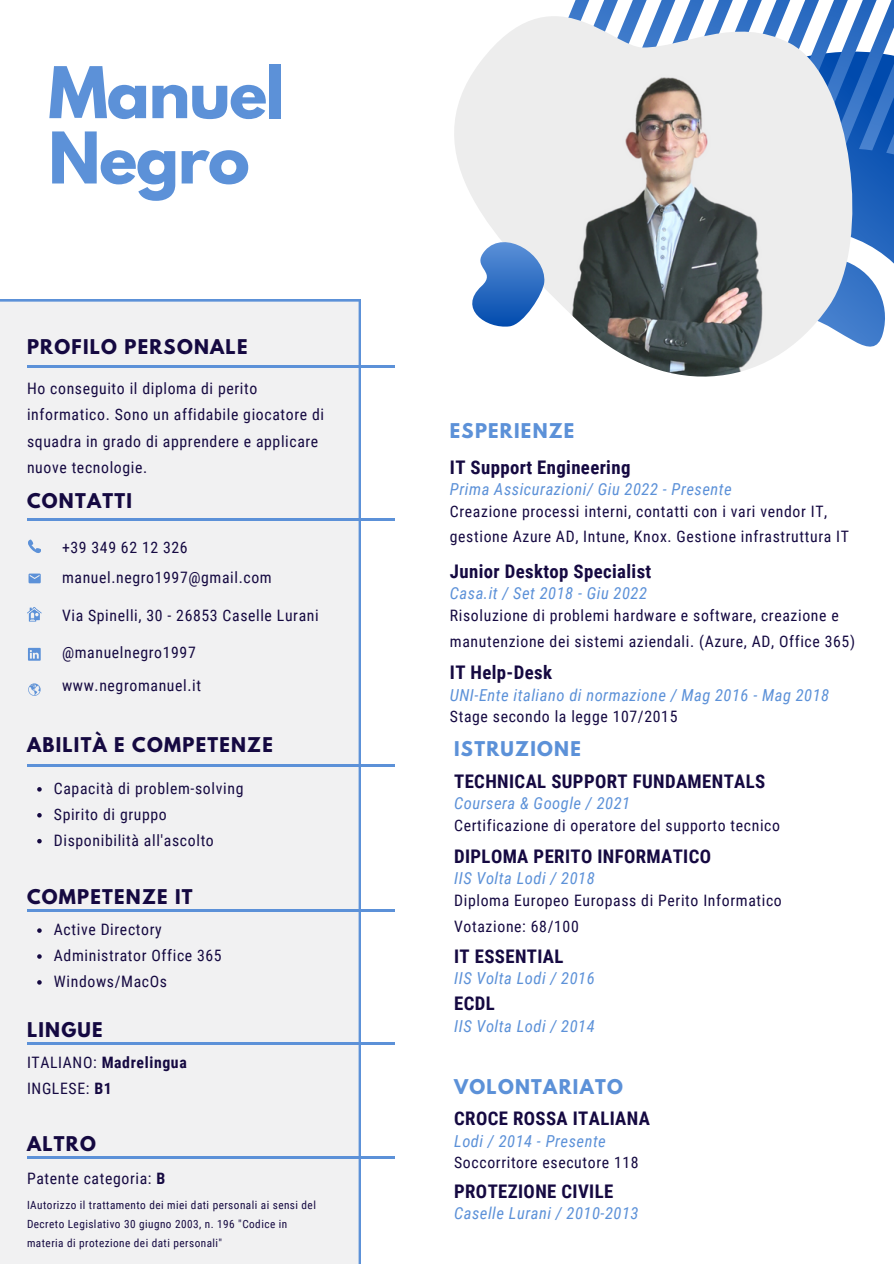
<style>
.page{position:relative;width:894px;height:1264px;background:#fff}
.page>*{position:absolute;margin:0;border:0;box-sizing:border-box;transform-origin:0 0}
.t1{font:700 63px/65.2px "League Spartan";letter-spacing:-.02em;color:#5c91d8}
.t2{font:700 18.75px "Roboto Condensed";letter-spacing:.02em;color:#150941}
.t3{font:700 18px "League Spartan";letter-spacing:.07em;color:#150941}
.t4{font:700 18px "League Spartan";letter-spacing:.07em;color:#5c91d8}
.t5{font:italic 16.5px "Roboto Condensed";letter-spacing:.03em;color:#5c91d8}
.t6{font:15.75px/26px "Roboto Condensed";letter-spacing:.04em;color:#150941}
.t7{font:700 15.75px "Roboto Condensed";letter-spacing:.04em;color:#150941}
.t8{font:11.25px/18.9px "Roboto Condensed";letter-spacing:.04em;color:#150941}
.s1{font-weight:400}
.s2{font-weight:700}
</style>
<div class="page">
<svg style="left:569px;top:0;width:324px;height:220px"></svg>
<svg style="left:851px;top:220px;width:42px;height:127px"></svg>
<img style="left:454px;top:16px;width:397px;height:361px">
<svg style="left:472px;top:242px;width:72px;height:84px"></svg>
<div style="left:0;top:299px;width:361px;height:964px;background:#f1f1f2"></div>
<svg style="left:28px;top:539px;width:12px;height:14px"></svg>
<svg style="left:27px;top:607px;width:15px;height:14px"></svg>
<svg style="left:28px;top:648px;width:13px;height:12px"></svg>
<hr style="left:27px;top:365px;width:367px;height:2px;background:#5c91d8">
<hr style="left:27px;top:519px;width:367px;height:2px;background:#5c91d8">
<hr style="left:27px;top:764px;width:367px;height:2px;background:#5c91d8">
<hr style="left:27px;top:909px;width:367px;height:2px;background:#5c91d8">
<svg style="left:29px;top:573px;width:12px;height:10px"></svg>
<svg style="left:28px;top:683px;width:13px;height:12px"></svg>
<svg style="left:37px;top:787px;width:5px;height:4px"></svg>
<svg style="left:37px;top:813px;width:5px;height:4px"></svg>
<svg style="left:37px;top:839px;width:5px;height:4px"></svg>
<svg style="left:37px;top:928px;width:5px;height:4px"></svg>
<svg style="left:37px;top:954px;width:5px;height:4px"></svg>
<svg style="left:37px;top:980px;width:5px;height:4px"></svg>
<hr style="left:27px;top:1042px;width:367px;height:2px;background:#5c91d8">
<hr style="left:27px;top:1156px;width:367px;height:2px;background:#5c91d8">
<p class="t1" style="left:48px;top:68px;width:238px">Manuel<br>Negro</p>
<p class="t3" style="left:27px;top:337px;width:222px">PROFILO PERSONALE</p>
<p class="t6" style="left:27px;top:375px;width:298px">Ho conseguito il diploma di perito informatico. Sono un affidabile giocatore di squadra in grado di apprendere e applicare nuove tecnologie.</p>
<p class="t3" style="left:27px;top:491px;width:106px">CONTATTI</p>
<p class="t6" style="left:62px;top:534px;width:127px">+39 349 62 12 326</p>
<p class="t6" style="left:62px;top:564px;width:211px">manuel.negro1997@gmail.com</p>
<p class="t6" style="left:62px;top:602px;width:258px">Via Spinelli, 30 - 26853 Caselle Lurani</p>
<p class="t6" style="left:62px;top:640px;width:135px">@manuelnegro1997</p>
<p class="t6" style="left:62px;top:673px;width:140px">www.negromanuel.it</p>
<p class="t3" style="left:27px;top:736px;width:247px">ABILITÀ E COMPETENZE</p>
<p class="t6" style="left:54px;top:775px;width:191px">Capacità di problem-solving</p>
<p class="t6" style="left:54px;top:801px;width:114px">Spirito di gruppo</p>
<p class="t6" style="left:54px;top:827px;width:161px">Disponibilità all'ascolto</p>
<p class="t3" style="left:27px;top:887px;width:167px">COMPETENZE IT</p>
<p class="t6" style="left:54px;top:916px;width:109px">Active Directory</p>
<p class="t6" style="left:54px;top:942px;width:169px">Administrator Office 365</p>
<p class="t6" style="left:54px;top:968px;width:115px">Windows/MacOs</p>
<p class="t3" style="left:27px;top:1020px;width:77px">LINGUE</p>
<p class="t7" style="left:27px;top:1053px;width:161px"><span class="s1">ITALIANO:</span> Madrelingua</p>
<p class="t6" style="left:27px;top:1075px;width:86px">INGLESE: <span class="s2">B1</span></p>
<p class="t3" style="left:27px;top:1134px;width:70px">ALTRO</p>
<p class="t6" style="left:27px;top:1165px;width:140px">Patente categoria: <span class="s2">B</span></p>
<p class="t8" style="left:27px;top:1195px;width:290px">IAutorizzo il trattamento dei miei dati personali ai sensi del<br>Decreto Legislativo 30 giugno 2003, n. 196 "Codice in materia di protezione dei dati personali"</p>
<p class="t4" style="left:450px;top:422px;width:126px">ESPERIENZE</p>
<p class="t2" style="left:450px;top:456px;width:182px">IT Support Engineering</p>
<p class="t5" style="left:450px;top:480px;width:283px">Prima Assicurazioni/ Giu 2022 - Presente</p>
<p class="t6" style="left:450px;top:498px;width:400px">Creazione processi interni, contatti con i vari vendor IT, gestione Azure AD, Intune, Knox. Gestione infrastruttura IT</p>
<p class="t2" style="left:450px;top:560px;width:203px">Junior Desktop Specialist</p>
<p class="t5" style="left:450px;top:584px;width:199px">Casa.it / Set 2018 - Giu 2022</p>
<p class="t6" style="left:450px;top:602px;width:406px">Risoluzione di problemi hardware e software, creazione e manutenzione dei sistemi aziendali. (Azure, AD, Office 365)</p>
<p class="t2" style="left:450px;top:661px;width:104px">IT Help-Desk</p>
<p class="t5" style="left:450px;top:685px;width:381px">UNI-Ente italiano di normazione / Mag 2016 - Mag 2018</p>
<p class="t6" style="left:450px;top:703px;width:229px">Stage secondo la legge 107/2015</p>
<p class="t4" style="left:454px;top:740px;width:128px">ISTRUZIONE</p>
<p class="t2" style="left:454px;top:770px;width:312px">TECHNICAL SUPPORT FUNDAMENTALS</p>
<p class="t5" style="left:454px;top:793px;width:177px">Coursera &amp; Google / 2021</p>
<p class="t6" style="left:454px;top:812px;width:327px">Certificazione di operatore del supporto tecnico</p>
<p class="t2" style="left:454px;top:845px;width:258px">DIPLOMA PERITO INFORMATICO</p>
<p class="t5" style="left:454px;top:869px;width:142px">IIS Volta Lodi / 2018</p>
<p class="t6" style="left:454px;top:887px;width:329px">Diploma Europeo Europass di Perito Informatico<br>Votazione: 68/100</p>
<p class="t2" style="left:454px;top:945px;width:111px">IT ESSENTIAL</p>
<p class="t5" style="left:454px;top:968px;width:142px">IIS Volta Lodi / 2016</p>
<p class="t2" style="left:454px;top:992px;width:42px">ECDL</p>
<p class="t5" style="left:454px;top:1016px;width:142px">IIS Volta Lodi / 2014</p>
<p class="t4" style="left:454px;top:1078px;width:170px">VOLONTARIATO</p>
<p class="t2" style="left:454px;top:1107px;width:197px">CROCE ROSSA ITALIANA</p>
<p class="t5" style="left:454px;top:1131px;width:153px">Lodi / 2014 - Presente</p>
<p class="t6" style="left:454px;top:1149px;width:186px">Soccorritore esecutore 118</p>
<p class="t2" style="left:454px;top:1180px;width:160px">PROTEZIONE CIVILE</p>
<p class="t5" style="left:454px;top:1203px;width:186px">Caselle Lurani / 2010-2013</p>
</div>
